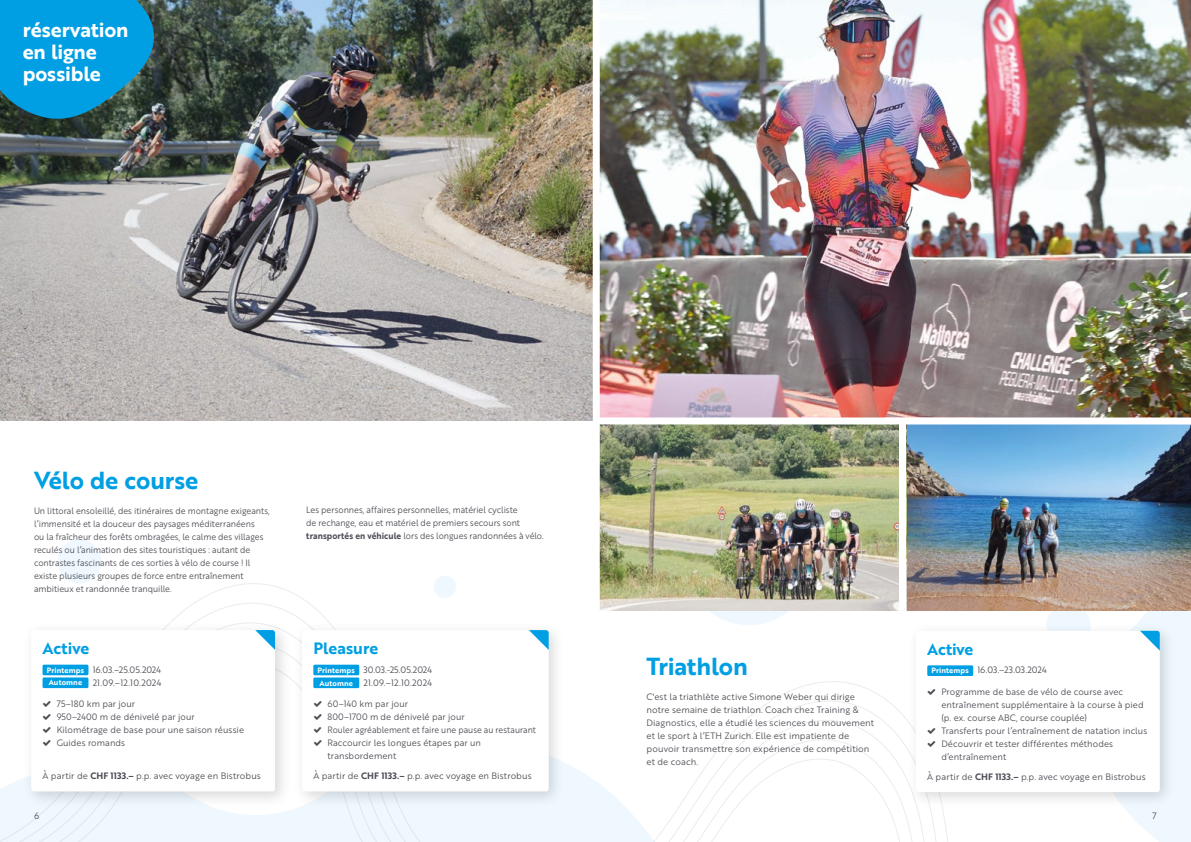
<style>
.page{position:relative;width:1191px;height:842px;background:#fff}
.page>*{position:absolute;margin:0;border:0;box-sizing:border-box;transform-origin:0 0}
.t1{font:24px "Brother 1816 Bold";letter-spacing:-.005em;color:#009fe3}
.t2{font:20px/22px "Brother 1816 Bold";letter-spacing:-.005em;color:#fff}
.t3{font:16px "Brother 1816 Bold";color:#009fe3}
.t4{font:9px/13px "Brother 1816 Book";letter-spacing:.005em;color:#4e4d55}
.t5{font:9px/13px "Brother 1816 Book";letter-spacing:.005em;color:#4e4d55;scale:.94 1}
.t6{font:7.5px/12.8px "Brother 1816 Bold";letter-spacing:.015em;color:#fff}
.s1{font-family:"Brother 1816 Bold"}
</style>
<div class="page">
<svg style="left:684px;top:610px;width:129px;height:15px"></svg>
<svg style="left:57px;top:539px;width:44px;height:37px"></svg>
<svg style="left:1046px;top:610px;width:44px;height:12px"></svg>
<div style="left:1090px;top:283px;width:101px;height:559px;background:linear-gradient(to right,#fff,#eaf6fe)"></div>
<svg style="left:0;top:576px;width:467px;height:266px"></svg>
<svg style="left:467px;top:681px;width:631px;height:161px"></svg>
<img style="left:0;top:0;width:593px;height:421px">
<img style="left:600px;top:0;width:591px;height:610px">
<div style="left:599px;top:417px;width:592px;height:7px;background:#fff"></div>
<div style="left:899px;top:421px;width:7px;height:189px;background:#fff"></div>
<div style="left:907px;top:622px;width:269px;height:186px;background:#000;opacity:.15"></div>
<div style="left:916px;top:631px;width:243px;height:161px;background:#fff;border-radius:3px"></div>
<div style="left:927px;top:665px;width:46px;height:11px;background:#009fe3"></div>
<svg style="left:1140px;top:631px;width:19px;height:19px"></svg>
<svg style="left:0;top:0;width:154px;height:122px;background:#0b8fc4"></svg>
<div style="left:22px;top:621px;width:270px;height:187px;background:#000;opacity:.15"></div>
<div style="left:31px;top:630px;width:244px;height:161px;background:#fff;border-radius:3px"></div>
<div style="left:43px;top:665px;width:45px;height:10px;background:#009fe3"></div>
<div style="left:43px;top:677px;width:45px;height:11px;background:#009fe3"></div>
<svg style="left:255px;top:630px;width:20px;height:20px"></svg>
<div style="left:293px;top:621px;width:272px;height:187px;background:#000;opacity:.15"></div>
<div style="left:302px;top:630px;width:247px;height:161px;background:#fff;border-radius:3px"></div>
<div style="left:313px;top:665px;width:46px;height:10px;background:#009fe3"></div>
<div style="left:313px;top:677px;width:46px;height:11px;background:#009fe3"></div>
<svg style="left:529px;top:630px;width:20px;height:20px"></svg>
<h2 class="t2" style="left:23px;top:18px;width:107px">réservation en ligne possible</h2>
<h1 class="t1" style="left:34px;top:462px;width:166px">Vélo de course</h1>
<p class="t5" style="left:34px;top:504px;width:252px">Un littoral ensoleillé, des itinéraires de montagne exigeants, l’immensité et la douceur des paysages méditerranéens<br>ou la fraîcheur des forêts ombragées, le calme des villages reculés ou l’animation des sites touristiques : autant de contrastes fascinants de ces sorties à vélo de course ! Il existe plusieurs groupes de force entre entraînement ambitieux et randonnée tranquille.</p>
<h3 class="t3" style="left:43px;top:636px;width:48px">Active</h3>
<p class="t4" style="left:93px;top:662px;width:70px">16.03.–25.05.2024<br>21.09.–12.10.2024</p>
<p class="t4" style="left:57px;top:697px;width:189px">75–180 km par jour<br>950–2400 m de dénivelé par jour<br>Kilométrage de base pour une saison réussie<br>Guides romands</p>
<p class="t4" style="left:43px;top:769px;width:220px">À partir de <span class="s1">CHF 1133.–</span> p.p. avec voyage en Bistrobus</p>
<p class="t6" style="left:47px;top:663px;width:39px">Printemps<br>Automne</p>
<p class="t5" style="left:306px;top:503px;width:254px">Les personnes, affaires personnelles, matériel cycliste<br>de rechange, eau et matériel de premiers secours sont <span class="s1">transportés en véhicule</span> lors des longues randonnées à vélo.</p>
<h3 class="t3" style="left:313px;top:636px;width:66px">Pleasure</h3>
<p class="t4" style="left:363px;top:662px;width:70px">30.03.-25.05.2024<br>21.09.–12.10.2024</p>
<p class="t4" style="left:327px;top:697px;width:210px">60–140 km par jour<br>800–1700 m de dénivelé par jour<br>Rouler agréablement et faire une pause au restaurant<br>Raccourcir les longues étapes par un transbordement</p>
<p class="t4" style="left:313px;top:769px;width:220px">À partir de <span class="s1">CHF 1133.–</span> p.p. avec voyage en Bistrobus</p>
<p class="t6" style="left:317px;top:663px;width:39px">Printemps<br>Automne</p>
<h1 class="t1" style="left:646px;top:648px;width:103px">Triathlon</h1>
<p class="t4" style="left:646px;top:690px;width:229px">C'est la triathlète active Simone Weber qui dirige notre semaine de triathlon. Coach chez Training &amp; Diagnostics, elle a étudié les sciences du mouvement et le sport à l’ETH Zurich. Elle est impatiente de pouvoir transmettre son expérience de compétition et de coach.</p>
<h3 class="t3" style="left:927px;top:637px;width:47px">Active</h3>
<p class="t4" style="left:977px;top:663px;width:71px">16.03.–23.03.2024</p>
<p class="t4" style="left:941px;top:685px;width:207px">Programme de base de vélo de course avec entraînement supplémentaire à la course à pied (p. ex. course ABC, course couplée)<br>Transferts pour l’entraînement de natation inclus Découvrir et tester différentes méthodes d’entraînement</p>
<p class="t4" style="left:927px;top:770px;width:220px">À partir de <span class="s1">CHF 1133.–</span> p.p. avec voyage en Bistrobus</p>
<p class="t6" style="left:931px;top:664px;width:39px">Printemps</p>
<p class="t4" style="left:34px;top:809px;width:7px">6</p>
<p class="t4" style="left:1152px;top:809px;width:6px">7</p>
</div>
